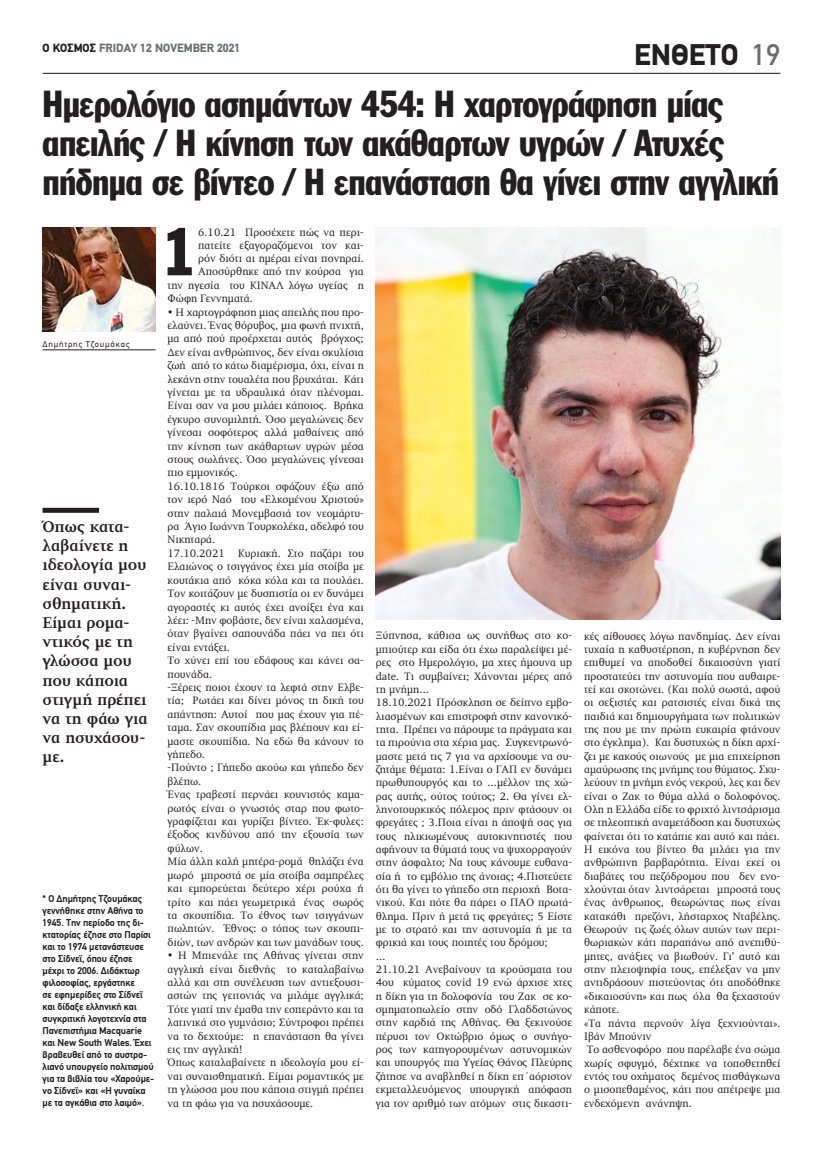
<style>
.page{position:relative;width:823px;height:1149px;background:#fff}
.page>*{position:absolute;margin:0;border:0;box-sizing:border-box;transform-origin:0 0}
.t1{font:66.6px "Franklin Gothic Greek Cond";color:#231f20}
.t2{font:37px/39px "Franklin Gothic Greek Cond";letter-spacing:-.015em;color:#231f20}
.t3{font:900 30px "PF Din Text";color:#231f20}
.t4{font:700 16px/19.2px "PF Diplomat";letter-spacing:-.02em;color:#231f20}
.t5{font:900 12px "PF Din Text";color:#6c6d70}
.t6{font:11px/13.3px "PF Diplomat";color:#231f20}
.t7{font:700 10px/12px "PF Din Text";letter-spacing:-.01em;color:#231f20}
.t8{font:8.5px "PF Din Text";letter-spacing:.1em;color:#231f20}
.s1{color:#231f20}
.s2{font-weight:500;color:#6c6d70}
</style>
<div class="page">
<hr style="left:43px;top:73px;width:737px;height:1px;background:#231f20">
<img style="left:375px;top:227px;width:405px;height:392px">
<hr style="left:43px;top:349px;width:112px;height:1px;background:#231f20">
<img style="left:43px;top:228px;width:112px;height:104px">
<div style="left:43px;top:507px;width:56px;height:5px;background:#231f20"></div>
<p class="t5" style="left:43px;top:40px;width:199px"><span class="s1">Ο ΚΟΣΜΟΣ</span> FRIDAY 12 NOVEMBER 2021</p>
<h3 class="t3" style="left:633px;top:37px;width:106px">ΕΝΘΕΤΟ</h3>
<h3 class="t3" style="left:637px;top:37px;width:144px">ΔΙΕΘΝΗ <span class="s2">19</span></h3>
<h2 class="t2" style="left:43px;top:84px;width:737px">Hμερολόγιο ασημάντων 454: Η χαρτογράφηση μίας απειλής / Η κίνηση των ακάθαρτων υγρών / Ατυχές πήδημα σε βίντεο / Η επανάσταση θα γίνει στην αγγλική</h2>
<p class="t8" style="left:43px;top:339px;width:88px">Δημήτρης Τζουμάκας</p>
<h3 class="t4" style="left:43px;top:517px;width:107px">Όπως κατα&shy;λαβαίνετε η ιδεολογία μου είναι συναι&shy;σθηματική.<br>Είμαι ρομα&shy;ντικός με τη γλώσσα μου που κάποια στιγμή πρέπει να τη φάω για να ησυχάσου&shy;με.</h3>
<p class="t7" style="left:43px;top:892px;width:113px">* Ο Δημήτρης Τζουμάκας γεννήθηκε στην Αθήνα το<br>1945. Την περίοδο της δι&shy;κτατορίας έζησε στο Παρίσι και το 1974 μετανάστευσε στο Σίδνεϊ, όπου έζησε μέχρι το 2006. Διδάκτωρ φιλοσοφίας, εργάστηκε<br>σε εφημερίδες στο Σίδνεϊ και δίδαξε ελληνική και συγκριτική λογοτεχνία στα<br>Πανεπιστήμια Macquarie και New South Wales. Έχει βραβευθεί από το αυστρα&shy;λιανό υπουργείο πολιτισμού για τα βιβλία του «Χαρούμε&shy;νο Σίδνεϊ» και «Η γυναίκα με τα αγκάθια στο λαιμό».</p>
<h1 class="t1" style="left:161px;top:214px;width:35px">1</h1>
<p class="t6" style="left:198px;top:225px;width:167px">6.10.21 Προσέχετε πώς να περι-</p>
<p class="t6" style="left:198px;top:239px;width:167px">πατείτε εξαγοραζόμενοι τον και-</p>
<p class="t6" style="left:198px;top:252px;width:167px">ρόν διότι αι ημέραι είναι πονηραί.</p>
<p class="t6" style="left:198px;top:265px;width:167px">Αποσύρθηκε από την κούρσα για</p>
<p class="t6" style="left:167px;top:278px;width:198px">την ηγεσία του ΚΙΝΑΛ λόγω υγείας η</p>
<p class="t6" style="left:167px;top:292px;width:87px">Φώφη Γεννηματά.</p>
<p class="t6" style="left:167px;top:305px;width:198px">• Η χαρτογράφηση μιας απειλής που προ&shy;ελαύνει. Ένας θόρυβος, μια φωνή πνιχτή, μα από πού προέρχεται αυτός βρόγχος; Δεν είναι ανθρώπινος, δεν είναι σκυλίσια ζωή από το κάτω διαμέρισμα, όχι, είναι η λεκάνη στην τουαλέτα που βρυχάται. Κάτι γίνεται με τα υδραυλικά όταν πλένομαι.<br>Είναι σαν να μου μιλάει κάποιος. Βρήκα έγκυρο συνομιλητή. Όσο μεγαλώνεις δεν γίνεσαι σοφότερος αλλά μαθαίνεις από την κίνηση των ακάθαρτων υγρών μέσα στους σωλήνες. Όσο μεγαλώνεις γίνεσαι πιο εμμονικός.<br>16.10.1816 Τούρκοι σφάζουν έξω από τον ιερό Ναό του «Ελκομένου Χριστού» στην παλαιά Μονεμβασιά τον νεομάρτυ&shy;ρα Άγιο Ιωάννη Τουρκολέκα, αδελφό του Νικηταρά.<br>17.10.2021 Κυριακή. Στο παζάρι του Ελαιώνος ο τσιγγάνος έχει μία στοίβα με κουτάκια από κόκα κόλα και τα πουλάει.<br>Τον κοιτάζουν με δυσπιστία οι εν δυνάμει αγοραστές κι αυτός έχει ανοίξει ένα και λέει: -Μην φοβάστε, δεν είναι χαλασμένα, όταν βγαίνει σαπουνάδα πάει να πει ότι είναι εντάξει.<br>Το χύνει επί του εδάφους και κάνει σα&shy;πουνάδα.<br>-Ξέρεις ποιοι έχουν τα λεφτά στην Ελβε&shy;τία; Ρωτάει και δίνει μόνος τη δική του απάντηση: Αυτοί που μας έχουν για πέ&shy;ταμα. Σαν σκουπίδια μας βλέπουν και εί&shy;μαστε σκουπίδια. Να εδώ θα κάνουν το γήπεδο.<br>-Πούντο ; Γήπεδο ακούω και γήπεδο δεν βλέπω.<br>Ένας τραβεστί περνάει κουνιστός καμα&shy;ρωτός είναι ο γνωστός σταρ που φωτο&shy;γραφίζεται και γυρίζει βίντεο. Έκ-φυλες: έξοδος κινδύνου από την εξουσία των φύλων.<br>Μία άλλη καλή μητέρα-ρομά θηλάζει ένα μωρό μπροστά σε μία στοίβα σαμπρέλες και εμπορεύεται δεύτερο χέρι ρούχα ή τρίτο και πάει γεωμετρικά ένας σωρός τα σκουπίδια. Το έθνος των τσιγγάνων πωλητών. Έθνος: ο τόπος των σκουπι&shy;διών, των ανδρών και των μανάδων τους.</p>
<p class="t6" style="left:167px;top:948px;width:198px">• Η Μπιενάλε της Αθήνας γίνεται στην αγγλική είναι διεθνής το καταλαβαίνω αλλά και στη συνέλευση των αντιεξουσι&shy;αστών της γειτονιάς να μιλάμε αγγλικά; Τότε γιατί την έμαθα την εσπεράντο και τα λατινικά στο γυμνάσιο; Σύντροφοι πρέπει να το δεχτούμε: η επανάσταση θα γίνει εις την αγγλική!<br>Όπως καταλαβαίνετε η ιδεολογία μου εί&shy;ναι συναισθηματική. Είμαι ρομαντικός με τη γλώσσα μου που κάποια στιγμή πρέπει να τη φάω για να ησυχάσουμε.</p>
<p class="t6" style="left:375px;top:629px;width:198px">Ξύπνησα, κάθισα ως συνήθως στο κο&shy;μπιούτερ και είδα ότι έχω παραλείψει μέ&shy;ρες στο Ημερολόγιο, μα χτες ήμουνα up date. Τι συμβαίνει; Χάνονται μέρες από τη μνήμη…<br>18.10.2021 Πρόσκληση σε δείπνο εμβο&shy;λιασμένων και επιστροφή στην κανονικό&shy;τητα. Πρέπει να πάρουμε τα πράγματα και τα πιρούνια στα χέρια μας. Συγκεντρωνό&shy;μαστε μετά τις 7 για να αρχίσουμε να συ&shy;ζητάμε θέματα: 1.Είναι ο ΓΑΠ εν δυνάμει πρωθυπουργός και το …μέλλον της χώ&shy;ρας αυτής, ούτος τούτος; 2. Θα γίνει ελ&shy;ληνοτουρκικός πόλεμος πριν φτάσουν οι φρεγάτες ; 3.Ποια είναι η άποψή σας για τους ηλικιωμένους αυτοκινητιστές που αφήνουν τα θύματά τους να ψυχορραγούν στην άσφαλτο; Να τους κάνουμε ευθανα&shy;σία ή το εμβόλιο της άνοιας; 4.Πιστεύετε ότι θα γίνει το γήπεδο στη περιοχή Βοτα&shy;νικού. Και πότε θα πάρει ο ΠΑΟ πρωτά&shy;θλημα. Πριν ή μετά τις φρεγάτες; 5 Είστε με το στρατό και την αστυνομία ή με τα φρικιά και τους ποιητές του δρόμου;<br>…<br>21.10.21 Ανεβαίνουν τα κρούσματα του 4ου κύματος covid 19 ενώ άρχισε χτες η δίκη για τη δολοφονία του Ζακ σε κο&shy;σμηματοπωλείο στην οδό Γλαδδστώνος στην καρδιά της Αθήνας. Θα ξεκινούσε πέρυσι τον Οκτώβριο όμως ο συνήγο&shy;ρος των κατηγορουμένων αστυνομικών και υπουργός πια Υγείας Θάνος Πλεύρης ζήτησε να αναβληθεί η δίκη επ΄αόριστον εκμεταλλευόμενος υπουργική απόφαση για τον αριθμό των ατόμων στις δικαστι-</p>
<p class="t6" style="left:583px;top:629px;width:198px">κές αίθουσες λόγω πανδημίας. Δεν είναι τυχαία η καθυστέρηση, η κυβέρνηση δεν επιθυμεί να αποδοθεί δικαιοσύνη γιατί προστατεύει την αστυνομία που αυθαιρε&shy;τεί και σκοτώνει. (Και πολύ σωστά, αφού οι σεξιστές και ρατσιστές είναι δικά της παιδιά και δημιουργήματα των πολιτικών της που με την πρώτη ευκαιρία φτάνουν στο έγκλημα). Και δυστυχώς η δίκη αρχί&shy;ζει με κακούς οιωνούς με μια επιχείρηση αμαύρωσης της μνήμης του θύματος. Σκυ&shy;λεύουν τη μνήμη ενός νεκρού, λες και δεν είναι ο Ζακ το θύμα αλλά ο δολοφόνος.<br>Ολη η Ελλάδα είδε το φριχτό λιντσάρισμα σε τηλεοπτική αναμετάδοση και δυστυχώς φαίνεται ότι το κατάπιε και αυτό και πάει.<br>Η εικόνα του βίντεο θα μιλάει για την ανθρώπινη βαρβαρότητα. Είναι εκεί οι διαβάτες του πεζόδρομου που δεν ενο&shy;χλούνται όταν λιντσάρεται μπροστά τους ένας άνθρωπος, θεωρώντας πως είναι κατακάθι πρεζόνι, λήσταρχος Νταβέλης.<br>Θεωρούν τις ζωές όλων αυτών των περι&shy;θωριακών κάτι παραπάνω από ανεπιθύ&shy;μητες, ανάξιες να βιωθούν. Γι’ αυτό και στην πλειοψηφία τους, επέλεξαν να μην αντιδράσουν πιστεύοντας ότι αποδόθηκε «δικαιοσύνη» και πως όλα θα ξεχαστούν κάποτε.<br>«Τα πάντα περνούν λίγα ξεχνιούνται».<br>Ιβάν Μπούνιν<br>Το ασθενοφόρο που παρέλαβε ένα σώμα χωρίς σφυγμό, δέχτηκε να τοποθετηθεί εντός του οχήματος δεμένος πισθάγκωνα ο μισοπεθαμένος, κάτι που απέτρεψε μια ενδεχόμενη ανάνηψη.</p>
</div>
